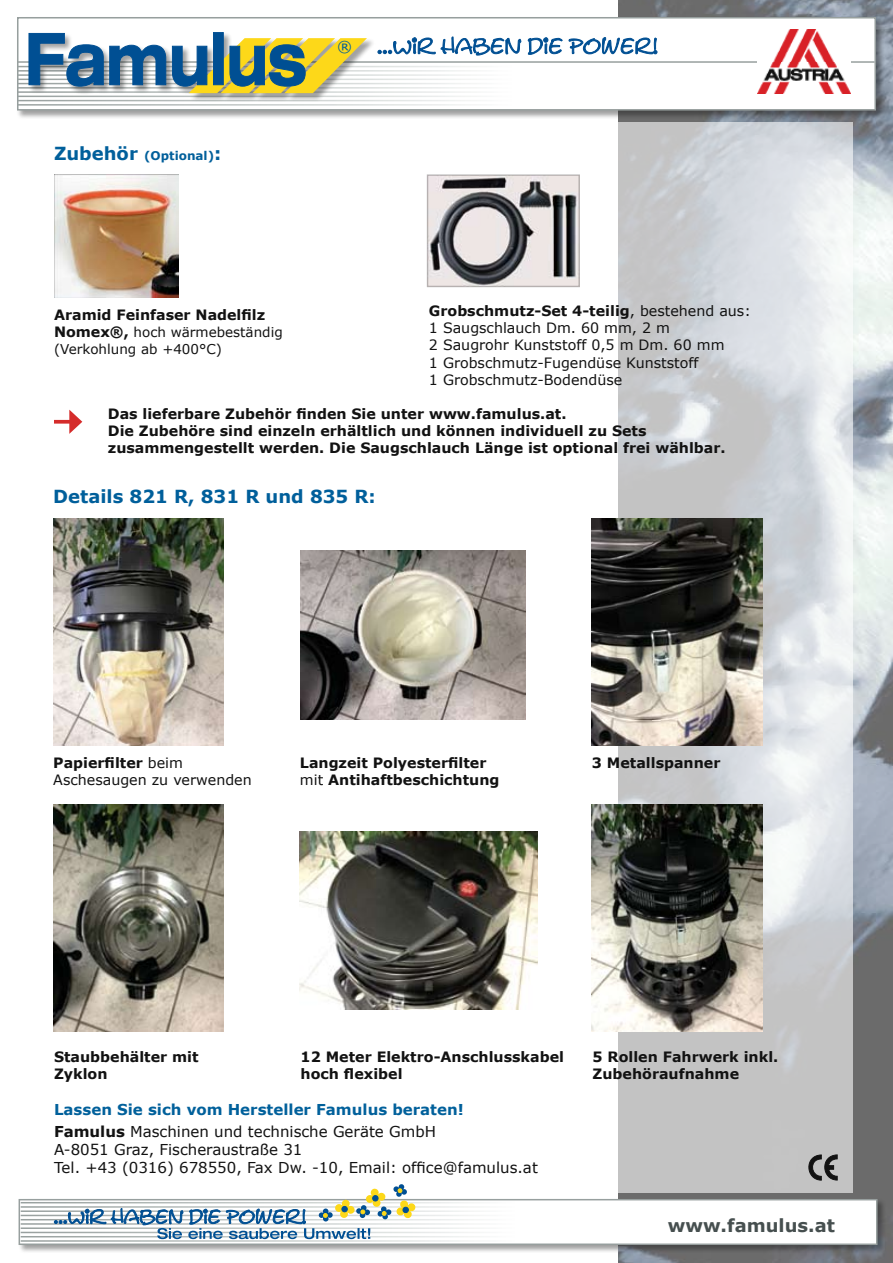
<style>
.page{position:relative;width:893px;height:1263px;background:#fff}
.page>*{position:absolute;margin:0;border:0;box-sizing:border-box;transform-origin:0 0}
.t1{font:700 18px "Verdana";color:#005f9b}
.t2{font:700 18px "Verdana";color:#464f4f}
.t3{font:15px/18px "Verdana";color:#121212}
.t4{font:700 15px/22.2px "Verdana";color:#00609b}
.t5{font:15px "Verdana";color:#005e9a}
.t6{font:700 14.25px/17.1px "Verdana";color:#121212}
.t7{font:14.25px/17.1px "Verdana";color:#121212}
.t8{font:13.5px/16.2px "Verdana";color:#121212}
.t9{font:700 12px "Verdana";color:#005f9b}
.s1{font-size:18px}
.s2{font-weight:700;font-size:14.25px}
.s3{font-weight:700}
.s4{font-weight:400}
.s5{color:#121212}
.s6{font-weight:400;color:#121212}
</style>
<div class="page">
<img style="left:618px;top:0;width:275px;height:1263px">
<div style="left:17px;top:17px;width:874px;height:108px;background:#121212;opacity:.4"></div>
<div style="left:17px;top:17px;width:859px;height:94px;background:#fff;border:2px solid #979f9e"></div>
<hr style="left:17px;top:61px;width:857px;height:2px;background:#979f9e">
<hr style="left:17px;top:66px;width:499px;height:1px;background:#fff">
<hr style="left:17px;top:70px;width:499px;height:2px;background:#fff">
<hr style="left:17px;top:74px;width:499px;height:2px;background:#fff">
<hr style="left:17px;top:79px;width:499px;height:1px;background:#fff">
<hr style="left:17px;top:83px;width:499px;height:1px;background:#fff">
<hr style="left:17px;top:87px;width:499px;height:2px;background:#fff">
<hr style="left:17px;top:91px;width:499px;height:2px;background:#fff">
<hr style="left:17px;top:96px;width:499px;height:1px;background:#fff">
<hr style="left:17px;top:100px;width:499px;height:1px;background:#fff">
<hr style="left:17px;top:104px;width:499px;height:2px;background:#fff">
<div style="left:28px;top:32px;width:355px;height:80px;background:#121212;opacity:.4"></div>
<svg style="left:28px;top:33px;width:339px;height:60px"></svg>
<svg style="left:377px;top:8px;width:281px;height:73px"></svg>
<div style="left:18px;top:1198px;width:874px;height:61px;background:#121212;opacity:.4"></div>
<div style="left:19px;top:1199px;width:858px;height:46px;background:#fff;border:2px solid #979f9e"></div>
<hr style="left:21px;top:1202px;width:499px;height:1px;background:#fff">
<hr style="left:21px;top:1206px;width:499px;height:2px;background:#fff">
<hr style="left:21px;top:1210px;width:499px;height:2px;background:#fff">
<hr style="left:21px;top:1215px;width:499px;height:1px;background:#fff">
<hr style="left:21px;top:1219px;width:499px;height:1px;background:#fff">
<hr style="left:21px;top:1223px;width:499px;height:2px;background:#fff">
<hr style="left:21px;top:1227px;width:499px;height:2px;background:#fff">
<hr style="left:21px;top:1232px;width:499px;height:1px;background:#fff">
<hr style="left:21px;top:1236px;width:499px;height:1px;background:#fff">
<hr style="left:21px;top:1240px;width:499px;height:2px;background:#fff">
<svg style="left:54px;top:1184px;width:362px;height:64px"></svg>
<svg style="left:476px;top:122px;width:376px;height:1070px"></svg>
<svg style="left:808px;top:1155px;width:29px;height:25px"></svg>
<svg style="left:54px;top:420px;width:15px;height:4px"></svg>
<svg style="left:69px;top:410px;width:13px;height:24px"></svg>
<img style="left:301px;top:551px;width:224px;height:168px">
<img style="left:592px;top:519px;width:170px;height:226px">
<img style="left:300px;top:831px;width:238px;height:179px">
<img style="left:592px;top:804px;width:170px;height:227px">
<img style="left:53px;top:519px;width:170px;height:226px">
<img style="left:53px;top:804px;width:171px;height:227px">
<img style="left:758px;top:30px;width:93px;height:64px">
<img style="left:54px;top:174px;width:124px;height:124px">
<img style="left:430px;top:177px;width:147px;height:107px">
<p class="t9" style="left:54px;top:147px;width:169px"><span class="s1">Zubehör</span> (Optional)<span class="s1">:</span></p>
<p class="t5" style="left:337px;top:36px;width:16px">®</p>
<p class="t6" style="left:54px;top:306px;width:213px">Aramid Feinfaser Nadelfilz</p>
<p class="t8" style="left:54px;top:324px;width:230px"><span class="s2">Nomex®,</span> hoch wärmebeständig (Verkohlung ab +400°C)</p>
<p class="t7" style="left:429px;top:302px;width:323px"><span class="s3">Grobschmutz-Set 4-teilig</span>, bestehend aus:<br>1 Saugschlauch Dm. 60 mm, 2 m<br>2 Saugrohr Kunststoff 0,5 m Dm. 60 mm<br>1 Grobschmutz-Fugendüse Kunststoff<br>1 Grobschmutz-Bodendüse</p>
<p class="t6" style="left:108px;top:405px;width:619px">Das lieferbare Zubehör finden Sie unter www.famulus.at.<br>Die Zubehöre sind einzeln erhältlich und können individuell zu Sets zusammengestellt werden. Die Saugschlauch Länge ist optional frei wählbar.</p>
<p class="t1" style="left:53px;top:483px;width:324px">Details 821 R, 831 R und 835 R:</p>
<p class="t7" style="left:53px;top:754px;width:200px"><span class="s3">Papierfilter</span> beim<br>Aschesaugen zu verwenden</p>
<p class="t6" style="left:300px;top:754px;width:201px">Langzeit Polyesterfilter <span class="s4">mit</span> Antihaftbeschichtung</p>
<p class="t6" style="left:592px;top:754px;width:130px">3 Metallspanner</p>
<p class="t6" style="left:54px;top:1048px;width:146px">Staubbehälter mit<br>Zyklon</p>
<p class="t6" style="left:301px;top:1048px;width:265px">12 Meter Elektro-Anschlusskabel hoch flexibel</p>
<p class="t4" style="left:54px;top:1098px;width:411px">Lassen Sie sich vom Hersteller Famulus beraten!<br><span class="s5">Famulus</span> <span class="s6">Maschinen und technische Geräte GmbH</span></p>
<p class="t3" style="left:54px;top:1140px;width:485px">A-8051 Graz, Fischeraustraße 31<br>Tel. +43 (0316) 678550, Fax Dw. -10, Email: office@famulus.at</p>
<p class="t6" style="left:593px;top:1048px;width:187px">5 Rollen Fahrwerk inkl.<br>Zubehöraufnahme</p>
<p class="t2" style="left:668px;top:1212px;width:169px">www.famulus.at</p>
</div>
